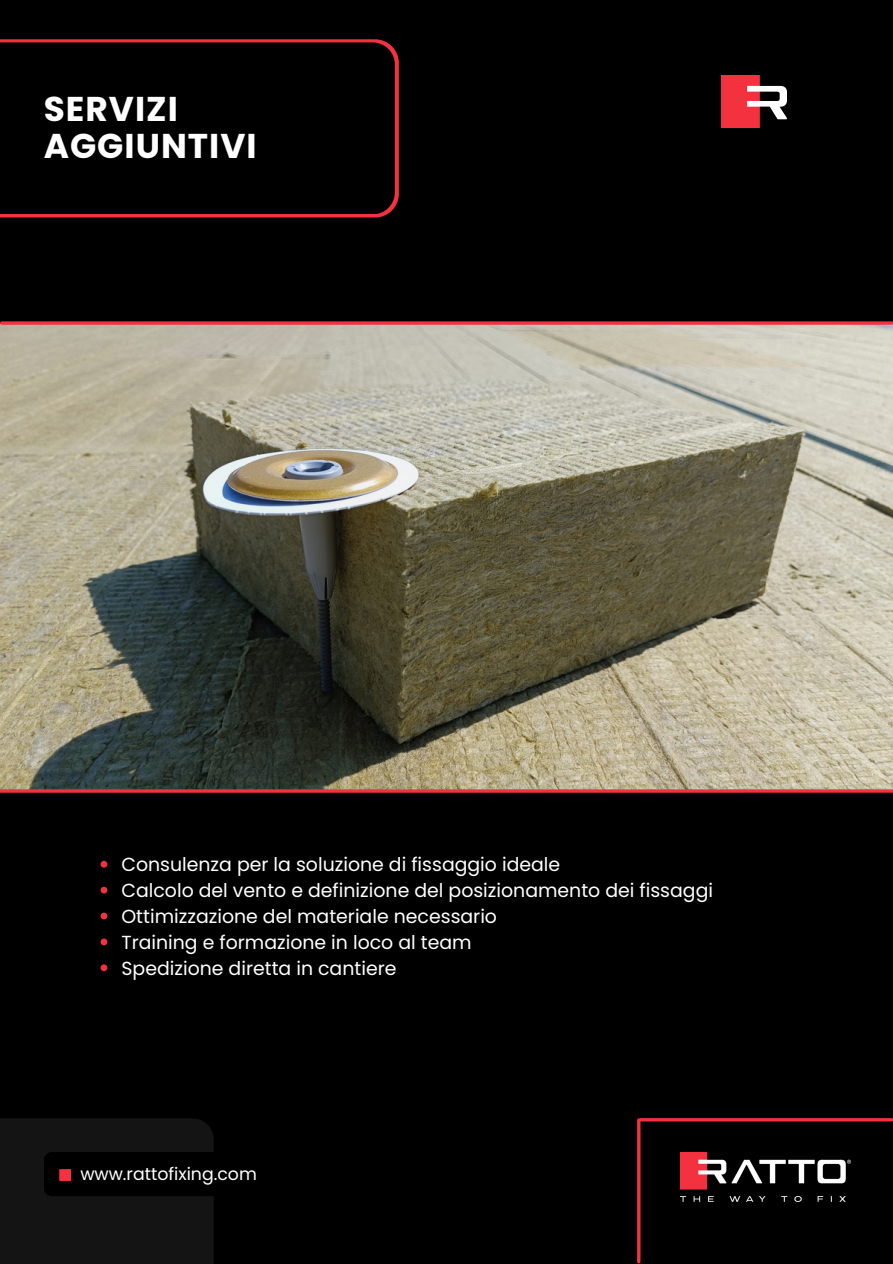
<style>
.page{position:relative;width:893px;height:1264px;background:#fff}
.page>*{position:absolute;margin:0;border:0;box-sizing:border-box;transform-origin:0 0}
.t1{font:700 34.35px/37.3px "Poppins";letter-spacing:.03em;color:#fff}
.t2{font:18.9px "Poppins";color:#fff}
.t3{font:17.25px "Poppins";color:#fff}
</style>
<div class="page">
<div style="left:0;top:0;width:892px;height:1263px;background:#000"></div>
<div style="left:0;top:1118px;width:214px;height:145px;background:#141414"></div>
<div style="left:44px;top:1151px;width:291px;height:45px;background:#000;border-radius:8px"></div>
<div style="left:59px;top:1169px;width:12px;height:11px;background:#f3313f"></div>
<hr style="left:640px;top:1118px;width:251px;height:3px;background:#f3313f">
<img style="left:681px;top:1152px;width:169px;height:49px">
<hr style="left:637px;top:1119px;width:3px;height:142px;background:#f3313f">
<img style="left:721px;top:76px;width:65px;height:52px">
<img style="left:0;top:325px;width:892px;height:464px">
<svg style="left:101px;top:860px;width:6px;height:7px"></svg>
<svg style="left:101px;top:886px;width:6px;height:7px"></svg>
<svg style="left:101px;top:912px;width:6px;height:7px"></svg>
<svg style="left:101px;top:938px;width:6px;height:7px"></svg>
<svg style="left:101px;top:964px;width:6px;height:7px"></svg>
<hr style="left:0;top:789px;width:892px;height:3px;background:#f3313f">
<svg style="left:2px;top:321px;width:889px;height:4px;background:#d8343f"></svg>
<svg style="left:0;top:39px;width:398px;height:178px;background:#dc2c39"></svg>
<svg style="left:0;top:42px;width:395px;height:172px"></svg>
<p class="t1" style="left:44px;top:90px;width:214px">SERVIZI<br>AGGIUNTIVI</p>
<p class="t2" style="left:121px;top:851px;width:440px">Consulenza per la soluzione di fissaggio ideale</p>
<p class="t2" style="left:121px;top:877px;width:593px">Calcolo del vento e definizione del posizionamento dei fissaggi</p>
<p class="t2" style="left:121px;top:902px;width:377px">Ottimizzazione del materiale necessario</p>
<p class="t2" style="left:121px;top:928px;width:352px">Training e formazione in loco al team</p>
<p class="t2" style="left:121px;top:954px;width:276px">Spedizione diretta in cantiere</p>
<h1 class="t3" style="left:80px;top:1161px;width:178px">www.rattofixing.com</h1>
</div>
